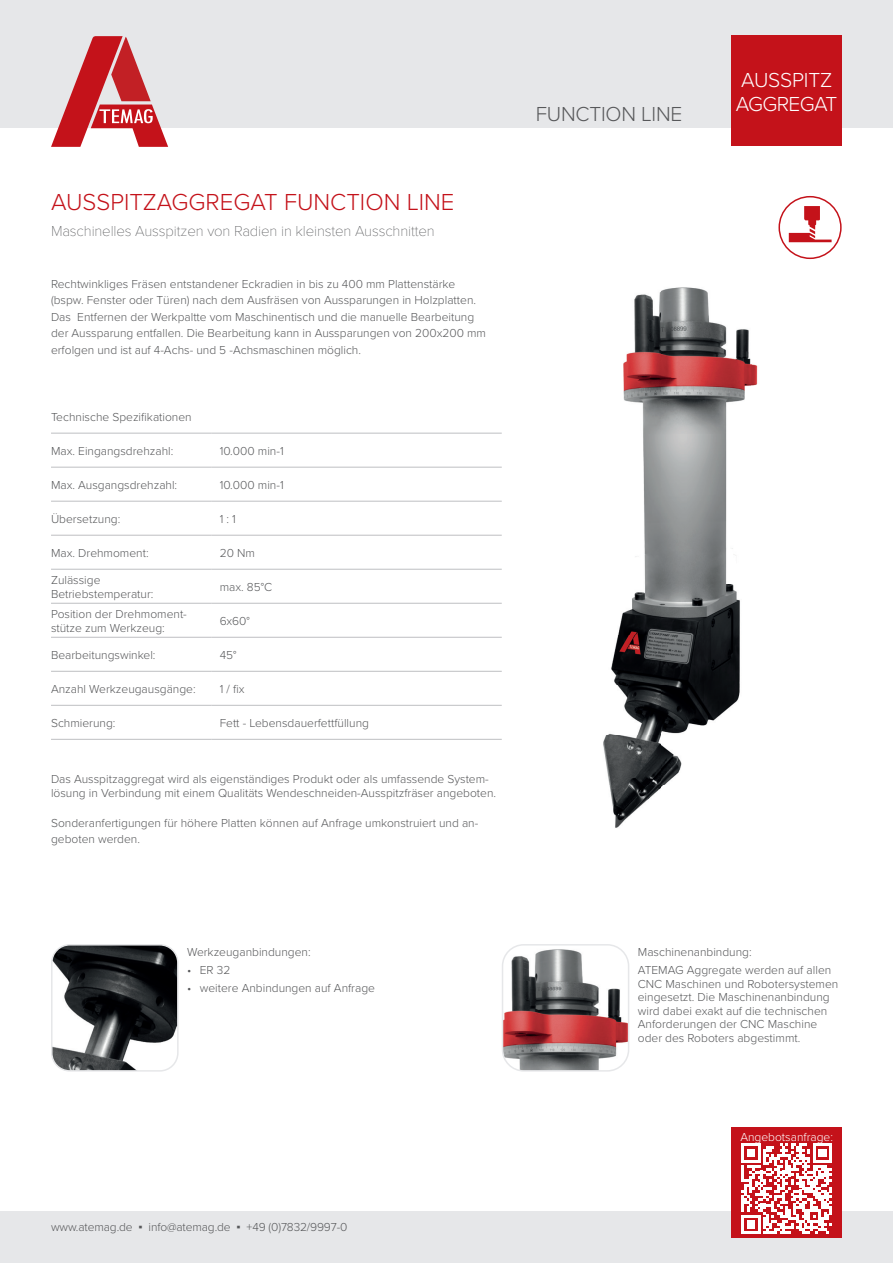
<style>
.page{position:relative;width:893px;height:1263px;background:#fff}
.page>*{position:absolute;margin:0;border:0;box-sizing:border-box;transform-origin:0 0}
.t1{font:300 24px "Proxima Nova";color:#c4121a}
.t2{font:300 21px/24px "Proxima Nova";letter-spacing:-.03em;color:#fff}
.t3{font:300 21px "Proxima Nova";letter-spacing:-.01em;color:#57585a}
.t4{font:100 15px "Proxima Nova T";letter-spacing:-.01em;color:#57585a}
.t5{font:300 12px/13.5px "Proxima Nova";color:#57585a}
.t6{font:300 12px "Proxima Nova";color:#fff}
.s1{font-family:"Verdana";font-weight:400}
</style>
<div class="page">
<div style="left:0;top:0;width:893px;height:128px;background:#e6e7e9"></div>
<div style="left:731px;top:36px;width:111px;height:110px;background:#c4121a"></div>
<div style="left:0;top:1212px;width:893px;height:51px;background:#e6e7e9"></div>
<div style="left:731px;top:1127px;width:111px;height:110px;background:#c4121a"></div>
<svg style="left:51px;top:36px;width:117px;height:111px"></svg>
<hr style="left:51px;top:433px;width:160px;height:1px;background:#bebfc2">
<hr style="left:211px;top:433px;width:291px;height:1px;background:#bebfc2">
<hr style="left:51px;top:467px;width:160px;height:1px;background:#bebfc2">
<hr style="left:211px;top:467px;width:291px;height:1px;background:#bebfc2">
<hr style="left:51px;top:501px;width:160px;height:1px;background:#bebfc2">
<hr style="left:211px;top:501px;width:291px;height:1px;background:#bebfc2">
<hr style="left:51px;top:535px;width:160px;height:1px;background:#bebfc2">
<hr style="left:211px;top:535px;width:291px;height:1px;background:#bebfc2">
<hr style="left:51px;top:569px;width:160px;height:1px;background:#bebfc2">
<hr style="left:211px;top:569px;width:291px;height:1px;background:#bebfc2">
<hr style="left:51px;top:603px;width:160px;height:1px;background:#bebfc2">
<hr style="left:211px;top:603px;width:291px;height:1px;background:#bebfc2">
<hr style="left:51px;top:637px;width:160px;height:1px;background:#bebfc2">
<hr style="left:211px;top:637px;width:291px;height:1px;background:#bebfc2">
<hr style="left:51px;top:671px;width:160px;height:1px;background:#bebfc2">
<hr style="left:211px;top:671px;width:291px;height:1px;background:#bebfc2">
<hr style="left:51px;top:705px;width:160px;height:1px;background:#bebfc2">
<hr style="left:211px;top:705px;width:291px;height:1px;background:#bebfc2">
<hr style="left:51px;top:739px;width:160px;height:1px;background:#bebfc2">
<hr style="left:211px;top:739px;width:291px;height:1px;background:#bebfc2">
<svg style="left:505px;top:947px;width:9px;height:13px"></svg>
<img style="left:502px;top:988px;width:127px;height:83px">
<div style="left:502px;top:944px;width:127px;height:127px;border:2px solid #e6e7e9;border-radius:21px"></div>
<img style="left:54px;top:947px;width:122px;height:124px">
<div style="left:51px;top:944px;width:128px;height:127px;border:2px solid #e6e7e9;border-radius:18px"></div>
<svg style="left:741px;top:1143px;width:91px;height:91px"></svg>
<div style="left:778px;top:196px;width:64px;height:63px;border:2px solid #c4121a;border-radius:50%"></div>
<svg style="left:789px;top:206px;width:43px;height:36px"></svg>
<img style="left:603px;top:287px;width:155px;height:541px">
<h1 class="t1" style="left:51px;top:184px;width:405px">AUSSPITZAGGREGAT FUNCTION LINE</h1>
<p class="t4" style="left:51px;top:219px;width:385px">Maschinelles Ausspitzen von Radien in kleinsten Ausschnitten</p>
<p class="t5" style="left:51px;top:275px;width:437px;line-height:16.5px">Rechtwinkliges Fräsen entstandener Eckradien in bis zu 400 mm Plattenstärke (bspw. Fenster oder Türen) nach dem Ausfräsen von Aussparungen in Holzplatten.<br>Das Entfernen der Werkpaltte vom Maschinentisch und die manuelle Bearbeitung der Aussparung entfallen. Die Bearbeitung kann in Aussparungen von 200x200 mm erfolgen und ist auf 4-Achs- und 5 -Achsmaschinen möglich.</p>
<p class="t5" style="left:51px;top:409px;width:142px">Technische Spezifikationen</p>
<p class="t5" style="left:51px;top:443px;width:124px">Max. Eingangsdrehzahl:</p>
<p class="t5" style="left:220px;top:443px;width:65px">10.000 min-1</p>
<p class="t5" style="left:51px;top:477px;width:128px">Max. Ausgangsdrehzahl:</p>
<p class="t5" style="left:220px;top:477px;width:65px">10.000 min-1</p>
<p class="t5" style="left:51px;top:511px;width:71px">Übersetzung:</p>
<p class="t5" style="left:220px;top:511px;width:18px">1 : 1</p>
<p class="t5" style="left:51px;top:546px;width:99px">Max. Drehmoment:</p>
<p class="t5" style="left:220px;top:546px;width:37px">20 Nm</p>
<p class="t5" style="left:51px;top:573px;width:104px">Zulässige<br>Betriebstemperatur:</p>
<p class="t5" style="left:220px;top:580px;width:54px">max. 85°C</p>
<p class="t5" style="left:51px;top:607px;width:137px">Position der Drehmoment&shy;stütze zum Werkzeug:</p>
<p class="t5" style="left:220px;top:614px;width:32px">6x60°</p>
<p class="t5" style="left:51px;top:648px;width:106px">Bearbeitungswinkel:</p>
<p class="t5" style="left:220px;top:648px;width:18px">45°</p>
<p class="t5" style="left:51px;top:682px;width:146px">Anzahl Werkzeugausgänge:</p>
<p class="t5" style="left:220px;top:682px;width:26px">1 / fix</p>
<p class="t5" style="left:51px;top:716px;width:66px">Schmierung:</p>
<p class="t5" style="left:220px;top:716px;width:151px">Fett - Lebensdauerfettfüllung</p>
<p class="t5" style="left:51px;top:772px;width:447px">Das Ausspitzaggregat wird als eigenständiges Produkt oder als umfassende System&shy;lösung in Verbindung mit einem Qualitäts Wendeschneiden-Ausspitzfräser angeboten.</p>
<p class="t5" style="left:51px;top:814px;width:429px;line-height:16.5px">Sonderanfertigungen für höhere Platten können auf Anfrage umkonstruiert und an&shy;geboten werden.</p>
<p class="t5" style="left:187px;top:945px;width:125px">Werkzeuganbindungen:</p>
<p class="t5" style="left:187px;top:963px;width:45px">• ER 32</p>
<p class="t5" style="left:187px;top:980px;width:189px">• weitere Anbindungen auf Anfrage</p>
<p class="t5" style="left:51px;top:1219px;width:298px">www.atemag.de <span class="s1">▪</span> info@atemag.de <span class="s1">▪</span> +49 (0)7832/9997-0</p>
<h2 class="t3" style="left:536px;top:98px;width:148px">FUNCTION LINE</h2>
<h2 class="t2" style="left:736px;top:67px;width:103px">AUSSPITZ<br>AGGREGAT</h2>
<p class="t5" style="left:638px;top:943px;width:195px;line-height:17.7px">Maschinenanbindung:<br>ATEMAG Aggregate werden auf allen</p>
<p class="t5" style="left:638px;top:976px;width:202px">CNC Maschinen und Robotersystemen eingesetzt. Die Maschinenanbindung wird dabei exakt auf die technischen Anforderungen der CNC Maschine oder des Roboters abgestimmt.</p>
<p class="t6" style="left:740px;top:1128px;width:94px">Angebotsanfrage:</p>
</div>
